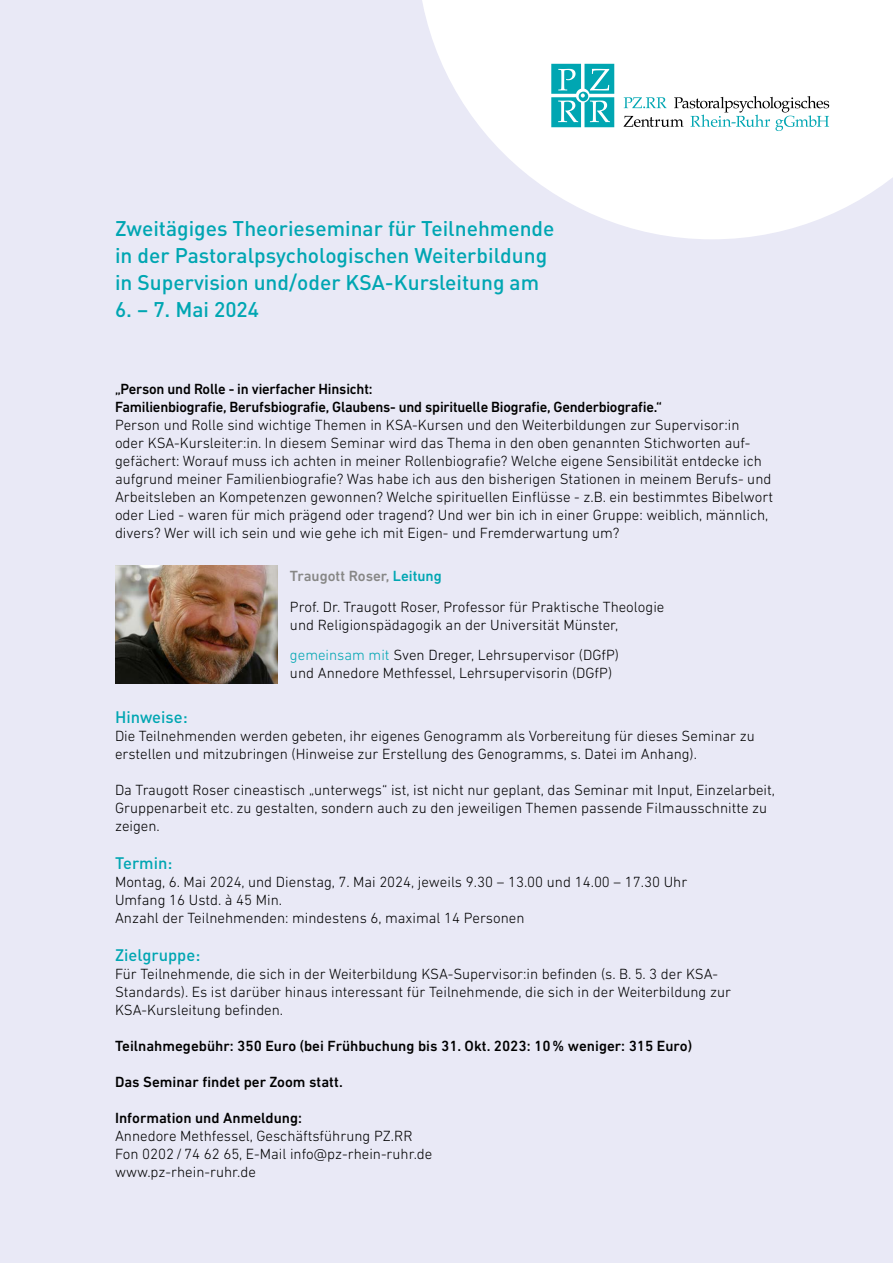
<style>
.page{position:relative;width:893px;height:1263px;background:#e9e9f6}
.page>*{position:absolute;margin:0;border:0;box-sizing:border-box;transform-origin:0 0}
.t1{font:500 21px/27px "DIN Pro";color:#00a6b2}
.t2{font:500 16.5px "DIN Pro";color:#00a6b2}
.t3{font:300 15px/18px "DIN Next LT Pro";color:#000}
.t4{font:500 15px "DIN Next LT Pro";color:#000}
.t5{font:500 15px "DIN Next LT Pro";color:#878786}
.s1{font-weight:500}
.s2{color:#00a6b2}
</style>
<div class="page">
<svg style="left:422px;top:0;width:471px;height:239px;fill:#fff"></svg>
<img style="left:115px;top:565px;width:162px;height:118px">
<svg style="left:624px;top:96px;width:205px;height:35px;background:#d4e0e1"></svg>
<svg style="left:551px;top:64px;width:63px;height:63px;background:#40bcc5"></svg>
<p class="t1" style="left:115px;top:214px;width:441px">Zweitägiges Theorieseminar für Teilnehmende in der Pastoralpsychologischen Weiterbildung in Supervision und/oder KSA-Kursleitung am</p>
<p class="t1" style="left:115px;top:295px;width:145px">6. – 7. Mai 2024</p>
<p class="t4" style="left:115px;top:380px;width:259px">„Person und Rolle - in vierfacher Hinsicht:</p>
<p class="t3" style="left:115px;top:397px;width:660px"><span class="s1">Familienbiografie, Berufsbiografie, Glaubens- und spirituelle Biografie, Genderbiografie.“<br></span>Person und Rolle sind wichtige Themen in KSA-Kursen und den Weiterbildungen zur Supervisor:in<br>oder KSA-Kursleiter:in. In diesem Seminar wird das Thema in den oben genannten Stichworten auf&shy;gefächert: Worauf muss ich achten in meiner Rollenbiografie? Welche eigene Sensibilität entdecke ich aufgrund meiner Familienbiografie? Was habe ich aus den bisherigen Stationen in meinem Berufs- und Arbeitsleben an Kompetenzen gewonnen? Welche spirituellen Einflüsse - z.B. ein bestimmtes Bibelwort oder Lied - waren für mich prägend oder tragend? Und wer bin ich in einer Gruppe: weiblich, männlich, divers? Wer will ich sein und wie gehe ich mit Eigen- und Fremderwartung um?</p>
<p class="t5" style="left:290px;top:567px;width:153px">Traugott Roser, <span class="s2">Leitung</span></p>
<p class="t3" style="left:290px;top:597px;width:376px">Prof. Dr. Traugott Roser, Professor für Praktische Theologie und Religionspädagogik an der Universität Münster,</p>
<p class="t3" style="left:290px;top:646px;width:331px"><span class="s2">gemeinsam mit</span> Sven Dreger, Lehrsupervisor (DGfP)</p>
<p class="t3" style="left:290px;top:664px;width:324px">und Annedore Methfessel, Lehrsupervisorin (DGfP)</p>
<p class="t2" style="left:115px;top:706px;width:74px">Hinweise:</p>
<p class="t3" style="left:115px;top:727px;width:641px">Die Teilnehmenden werden gebeten, ihr eigenes Genogramm als Vorbereitung für dieses Seminar zu erstellen und mitzubringen (Hinweise zur Erstellung des Genogramms, s. Datei im Anhang).</p>
<p class="t3" style="left:115px;top:781px;width:662px">Da Traugott Roser cineastisch „unterwegs“ ist, ist nicht nur geplant, das Seminar mit Input, Einzelarbeit,<br>Gruppenarbeit etc. zu gestalten, sondern auch zu den jeweiligen Themen passende Filmausschnitte zu zeigen.</p>
<p class="t2" style="left:115px;top:852px;width:59px">Termin:</p>
<p class="t3" style="left:115px;top:873px;width:574px">Montag, 6. Mai 2024, und Dienstag, 7. Mai 2024, jeweils 9.30 – 13.00 und 14.00 – 17.30 Uhr</p>
<p class="t3" style="left:115px;top:891px;width:411px">Umfang 16 Ustd. à 45 Min.<br>Anzahl der Teilnehmenden: mindestens 6, maximal 14 Personen</p>
<p class="t2" style="left:115px;top:943px;width:87px">Zielgruppe:</p>
<p class="t3" style="left:115px;top:964px;width:617px">Für Teilnehmende, die sich in der Weiterbildung KSA-Supervisor:in befinden (s. B. 5. 3 der KSA-<br>Standards). Es ist darüber hinaus interessant für Teilnehmende, die sich in der Weiterbildung zur<br>KSA-Kursleitung befinden.</p>
<p class="t4" style="left:115px;top:1037px;width:578px">Teilnahmegebühr: 350 Euro (bei Frühbuchung bis 31. Okt. 2023: 10% weniger: 315 Euro)</p>
<p class="t4" style="left:115px;top:1073px;width:229px">Das Seminar findet per Zoom statt.</p>
<p class="t3" style="left:115px;top:1108px;width:299px"><span class="s1">Information und Anmeldung:<br></span>Annedore Methfessel, Geschäftsführung PZ.RR</p>
<p class="t3" style="left:115px;top:1144px;width:319px">Fon 0202/74 62 65, E-Mail info@pz-rhein-ruhr.de</p>
<p class="t3" style="left:115px;top:1162px;width:142px">www.pz-rhein-ruhr.de</p>
</div>
